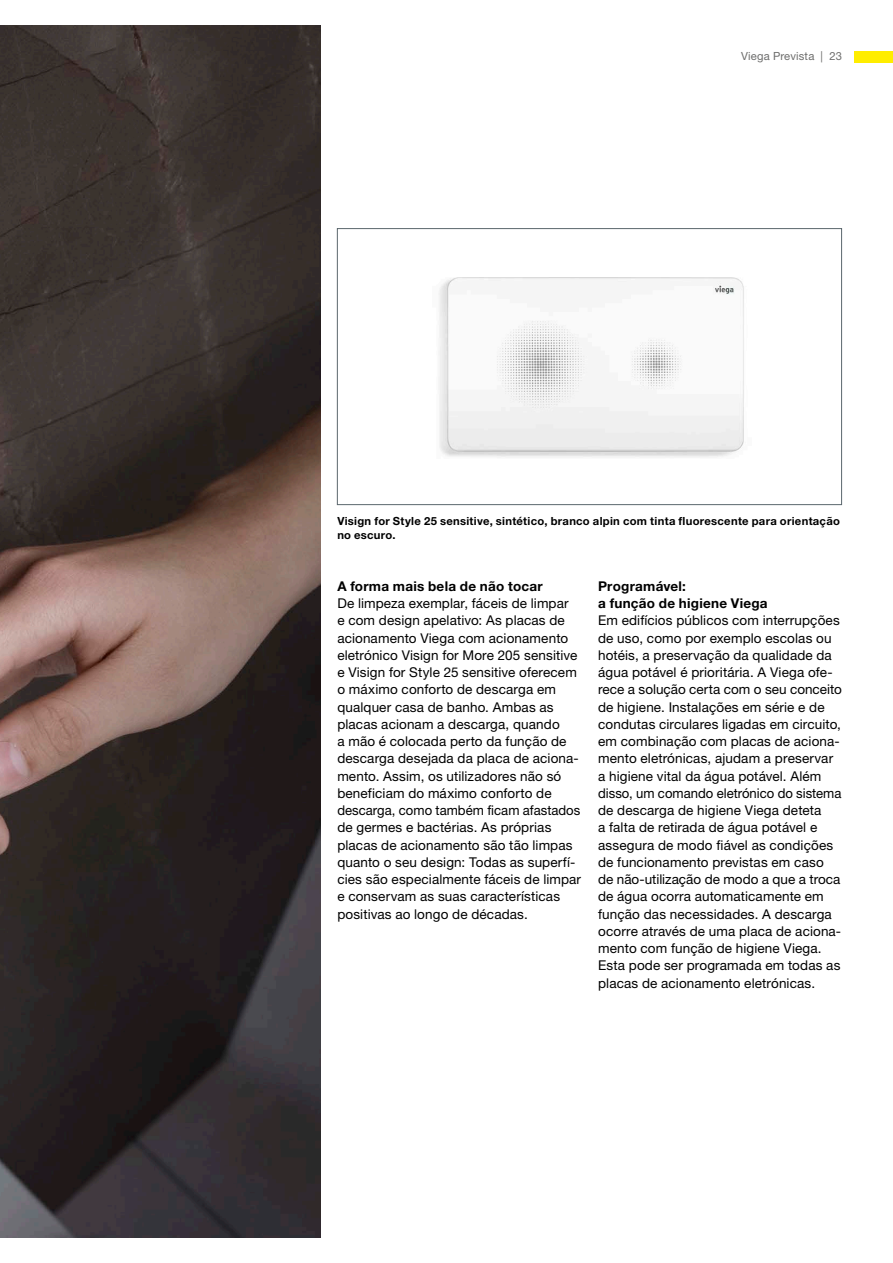
<style>
.page{position:relative;width:893px;height:1263px;background:#fff}
.page>*{position:absolute;margin:0;border:0;box-sizing:border-box;transform-origin:0 0}
.t1{font:13.5px/17.2px "M Ying Hei PR Cfor Viega W4";letter-spacing:.01em;color:#000}
.t2{font:13.5px/17.2px "M Ying Hei PR Cfor Viega W7";letter-spacing:.02em;color:#000}
.t3{font:11.25px/13.5px "M Ying Hei PR Cfor Viega W7";letter-spacing:.025em;color:#000}
.t4{font:11.25px "M Ying Hei PR Cfor Viega W4";letter-spacing:.015em;color:#6e6e6d}
</style>
<div class="page">
<img style="left:0;top:26px;width:320px;height:1211px">
<img style="left:439px;top:277px;width:305px;height:180px">
<div style="left:337px;top:228px;width:505px;height:277px;border:1px solid #5b676d"></div>
<div style="left:855px;top:51px;width:38px;height:11px;background:#ffed00"></div>
<p class="t4" style="left:741px;top:49px;width:102px">Viega Prevista | 23</p>
<p class="t3" style="left:337px;top:515px;width:504px">Visign for Style 25 sensitive, sintético, branco alpin com tinta fluorescente para orientação no escuro.</p>
<p class="t2" style="left:337px;top:577px;width:207px">A forma mais bela de não tocar</p>
<p class="t1" style="left:337px;top:595px;width:245px">De limpeza exemplar, fáceis de limpar<br>e com design apelativo: As placas de acionamento Viega com acionamento eletrónico Visign for More 205 sensitive e Visign for Style 25 sensitive oferecem o máximo conforto de descarga em qualquer casa de banho. Ambas as placas acionam a descarga, quando<br>a mão é colocada perto da função de descarga desejada da placa de aciona&shy;mento. Assim, os utilizadores não só beneficiam do máximo conforto de descarga, como também ficam afastados de germes e bactérias. As próprias placas de acionamento são tão limpas quanto o seu design: Todas as superfí&shy;cies são especialmente fáceis de limpar e conservam as suas características positivas ao longo de décadas.</p>
<p class="t2" style="left:598px;top:577px;width:171px">Programável:<br>a função de higiene Viega</p>
<p class="t1" style="left:598px;top:612px;width:245px">Em edifícios públicos com interrupções de uso, como por exemplo escolas ou hotéis, a preservação da qualidade da água potável é prioritária. A Viega ofe&shy;rece a solução certa com o seu conceito de higiene. Instalações em série e de condutas circulares ligadas em circuito, em combinação com placas de aciona&shy;mento eletrónicas, ajudam a preservar a higiene vital da água potável. Além disso, um comando eletrónico do sistema de descarga de higiene Viega deteta<br>a falta de retirada de água potável e assegura de modo fiável as condições de funcionamento previstas em caso de não-utilização de modo a que a troca de água ocorra automaticamente em função das necessidades. A descarga ocorre através de uma placa de aciona&shy;mento com função de higiene Viega.<br>Esta pode ser programada em todas as placas de acionamento eletrónicas.</p>
</div>
